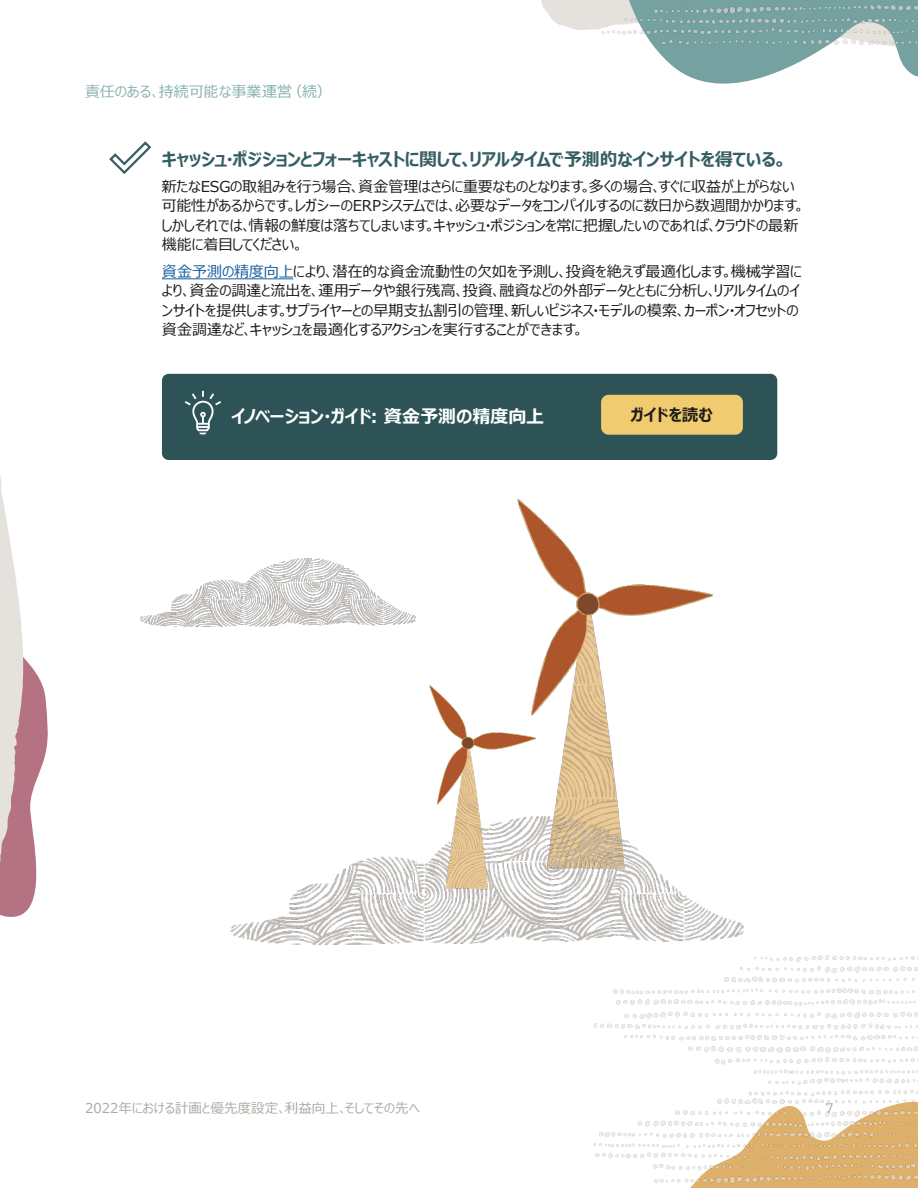
<style>
.page{position:relative;width:918px;height:1188px;background:#fff}
.page>*{position:absolute;margin:0;border:0;box-sizing:border-box;transform-origin:0 0}
.Subhead_1{font:700 18px "Meiryo UI";letter-spacing:-.03em;color:#355e62}
.t1{font:700 18px "Meiryo UI";letter-spacing:-.01em;color:#fff}
.t2{font:700 16.5px "Meiryo UI";letter-spacing:-.005em;color:#1d1c1a}
.Subhead_1-2{font:15px/19.5px "Meiryo UI";letter-spacing:-.01em;color:#1d1c1a}
.Subhead_1-3{font:15px "Meiryo UI";letter-spacing:.005em;color:#89b2b0}
.t3{font:13.5px "Meiryo UI";color:#aea9a3}
.t4{font:13.5px "Oracle Sans";color:#aea9a3}
.s1{font-style:italic}
.s2{color:#175d9e}
</style>
<div class="page">
<hr style="left:162px;top:278px;width:131px;height:1px;background:#175d9e">
<svg style="left:541px;top:0;width:201px;height:84px"></svg>
<svg style="left:0;top:476px;width:48px;height:441px"></svg>
<img style="left:593px;top:955px;width:325px;height:233px">
<img style="left:578px;top:0;width:340px;height:82px">
<svg style="left:109px;top:141px;width:43px;height:33px"></svg>
<img style="left:517px;top:499px;width:196px;height:251px">
<img style="left:230px;top:750px;width:585px;height:206px">
<img style="left:139px;top:558px;width:277px;height:70px">
<img style="left:395px;top:653px;width:153px;height:272px">
<div style="left:162px;top:374px;width:615px;height:86px;background:#2d5357;border-radius:7px"></div>
<svg style="left:185px;top:391px;width:36px;height:43px"></svg>
<div style="left:601px;top:395px;width:142px;height:40px;background:#f1cb6f;border-radius:8px"></div>
<p class="Subhead_1-3" style="left:85px;top:81px;width:248px">責任のある、持続可能な事業運営<span class="s1">（続）</span></p>
<p class="Subhead_1" style="left:162px;top:146px;width:627px">キャッシュ・ポジションとフォーキャストに関して、リアルタイムで予測的なインサイトを得ている。</p>
<p class="Subhead_1-2" style="left:162px;top:177px;width:645px">新たなESGの取組みを行う場合、資金管理はさらに重要なものとなります。多くの場合、すぐに収益が上がらない可能性があるからです。レガシーのERPシステムでは、必要なデータをコンパイルするのに数日から数週間かかります。しかしそれでは、情報の鮮度は落ちてしまいます。キャッシュ・ポジションを常に把握したいのであれば、クラウドの最新機能に着目してください。</p>
<p class="Subhead_1-2" style="left:162px;top:262px;width:641px"><span class="s2">資金予測の精度向上</span>により、潜在的な資金流動性の欠如を予測し、投資を絶えず最適化します。機械学習により、資金の調達と流出を、運用データや銀行残高、投資、融資などの外部データとともに分析し、リアルタイムのインサイトを提供します。サプライヤーとの早期支払割引の管理、新しいビジネス・モデルの模索、カーボン・オフセットの資金調達など、キャッシュを最適化するアクションを実行することができます。</p>
<p class="t1" style="left:231px;top:404px;width:314px">イノベーション・ガイド: 資金予測の精度向上</p>
<p class="t2" style="left:630px;top:403px;width:84px">ガイドを読む</p>
<p class="t3" style="left:85px;top:1099px;width:336px">2022年における計画と優先度設定、利益向上、そしてその先へ</p>
<p class="t4" style="left:826px;top:1100px;width:9px">7</p>
</div>
